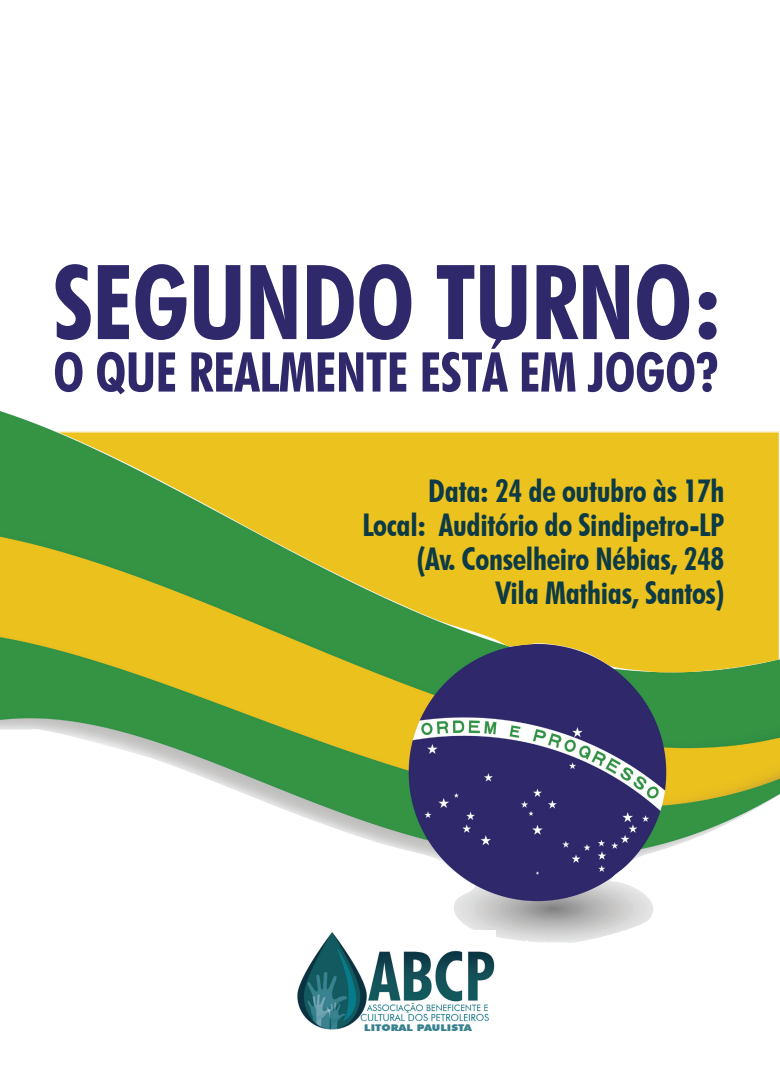
<style>
.page{position:relative;width:780px;height:1088px;background:#fff}
.page>*{position:absolute;margin:0;border:0;box-sizing:border-box;transform-origin:0 0}
.Texto{font:700 condensed 103.75px "Futura BT";letter-spacing:-.01em;color:#2f286a}
.Texto-2{font:700 condensed 55px "Futura BT";letter-spacing:-.01em;color:#2f286a}
.Texto-3{font:700 condensed 31.25px "Futura BT";letter-spacing:-.01em;color:#0c3a46}
.Texto-4{font:900 9.25px "Futura BT";color:#38818e;scale:1.18 1}
</style>
<div class="page">
<img style="left:0;top:411px;width:780px;height:532px">
<img style="left:292px;top:930px;width:203px;height:100px">
<p class="Texto" style="left:53px;top:239px;width:670px">SEGUNDO TURNO:</p>
<p class="Texto-2" style="left:53px;top:339px;width:667px">O QUE REALMENTE ESTÁ EM JOGO?</p>
<p class="Texto-3" style="left:428px;top:472px;width:297px">Data: 24 de outubro às 17h</p>
<p class="Texto-3" style="left:362px;top:506px;width:363px">Local: Auditório do Sindipetro-LP</p>
<p class="Texto-3" style="left:417px;top:540px;width:309px">(Av. Conselheiro Nébias, 248</p>
<p class="Texto-3" style="left:495px;top:574px;width:230px">Vila Mathias, Santos)</p>
<p class="Texto-4" style="left:364px;top:1022px;width:93px">LITORAL PAULISTA</p>
</div>
